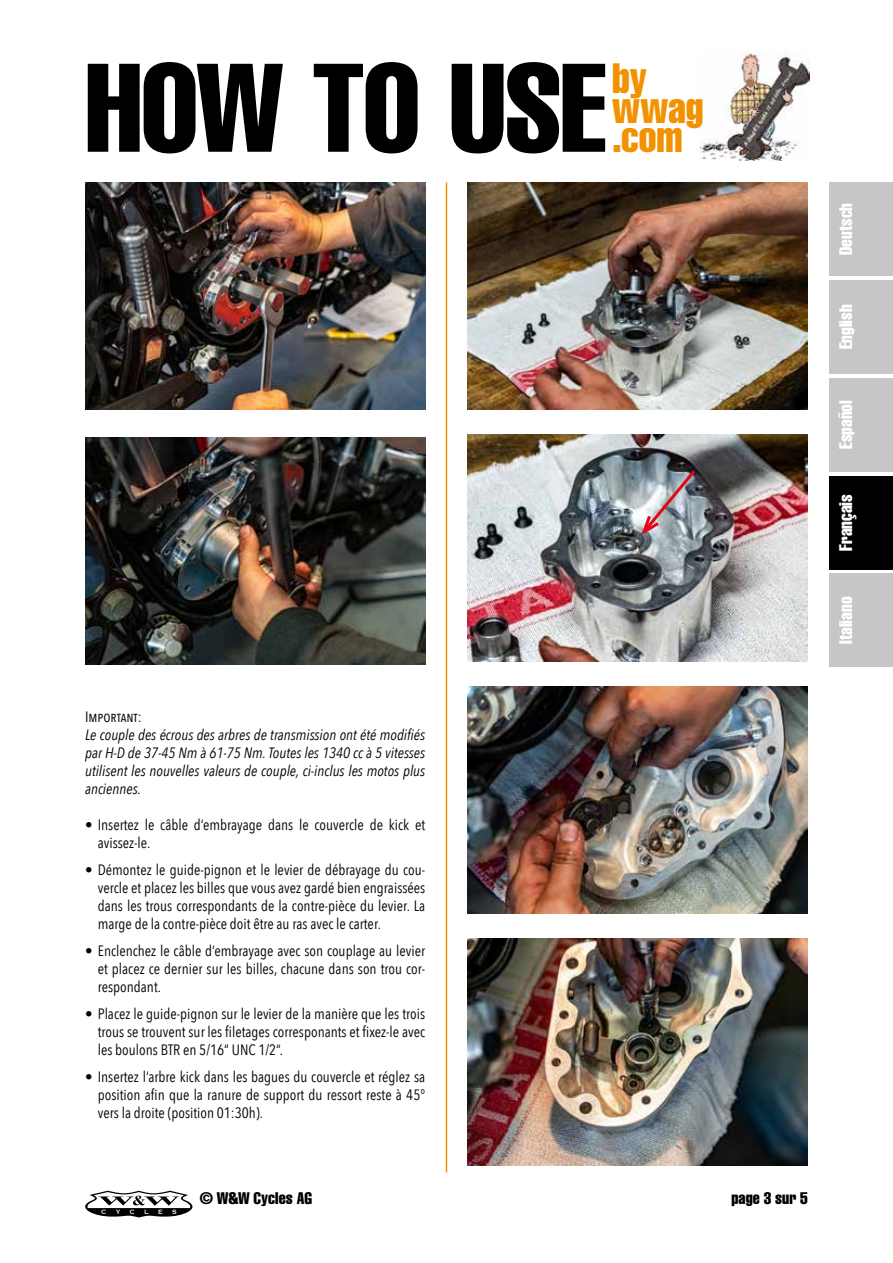
<style>
.page{position:relative;width:893px;height:1263px;background:#fff}
.page>*{position:absolute;margin:0;border:0;box-sizing:border-box;transform-origin:0 0}
.t1{font:extra-condensed 123.6px "Helvetica LTCE";letter-spacing:-.015em;color:#000}
.t2{font:extra-condensed 41.7px "Helvetica LTCE";letter-spacing:-.005em;color:#f39200}
.t3{font:extra-condensed 18px "Helvetica LTCE";color:#fff}
.t4{font:extra-condensed 16.5px "Helvetica LTCE";letter-spacing:.005em;color:#000}
.t5{font:15px/18px "Avenir Next Condensed";color:#000;text-align:justify}
.t6{font:italic 15px/18px "Avenir Next Condensed";color:#000;text-align:justify}
</style>
<div class="page">
<img style="left:699px;top:52px;width:110px;height:108px">
<svg style="left:85px;top:1191px;width:108px;height:26px"></svg>
<hr style="left:446px;top:182px;width:1px;height:990px;background:#f39200">
<img style="left:85px;top:182px;width:340px;height:227px">
<img style="left:85px;top:438px;width:340px;height:227px">
<img style="left:468px;top:686px;width:340px;height:227px">
<img style="left:468px;top:434px;width:340px;height:227px">
<img style="left:468px;top:182px;width:340px;height:227px">
<svg style="left:638px;top:467px;width:60px;height:71px;background:#a39ea5"></svg>
<img style="left:468px;top:938px;width:340px;height:227px">
<div style="left:829px;top:182px;width:64px;height:94px;background:#c6c6c6"></div>
<div style="left:829px;top:280px;width:64px;height:94px;background:#c6c6c6"></div>
<div style="left:829px;top:378px;width:64px;height:93px;background:#c6c6c6"></div>
<div style="left:829px;top:476px;width:64px;height:93px;background:#000"></div>
<div style="left:829px;top:573px;width:64px;height:94px;background:#c6c6c6"></div>
<h1 class="t1" style="left:85px;top:29px;width:522px">HOW TO USE</h1>
<h2 class="t2" style="left:612px;top:52px;width:37px">by</h2>
<h2 class="t2" style="left:612px;top:81px;width:93px">wwag</h2>
<h2 class="t2" style="left:612px;top:110px;width:72px">.com</h2>
<p class="t5" style="left:85px;top:707px;width:58px">Important:</p>
<p class="t6" style="left:85px;top:726px;width:342px">Le couple des écrous des arbres de transmission ont été modifiés par H-D de 37-45 Nm à 61-75 Nm. Toutes les 1340 cc à 5 vitesses utilisent les nouvelles valeurs de couple, ci-inclus les motos plus anciennes.</p>
<p class="t5" style="left:98px;top:815px;width:329px;text-indent:-13px">• Insertez le câble d‘embrayage dans le couvercle de kick et avissez-le.</p>
<p class="t5" style="left:98px;top:860px;width:329px;text-indent:-13px">• Démontez le guide-pignon et le levier de débrayage du cou&shy;vercle et placez les billes que vous avez gardé bien engraissées dans les trous correspondants de la contre-pièce du levier. La marge de la contre-pièce doit être au ras avec le carter.</p>
<p class="t5" style="left:98px;top:941px;width:329px;text-indent:-13px">• Enclenchez le câble d‘embrayage avec son couplage au levier et placez ce dernier sur les billes, chacune dans son trou cor&shy;respondant.</p>
<p class="t5" style="left:98px;top:1004px;width:329px;text-indent:-13px">• Placez le guide-pignon sur le levier de la manière que les trois trous se trouvent sur les filetages corresponants et fixez-le avec les boulons BTR en 5/16“ UNC 1/2“.</p>
<p class="t5" style="left:98px;top:1067px;width:329px;text-indent:-13px">• Insertez l‘arbre kick dans les bagues du couvercle et réglez sa position afin que la ranure de support du ressort reste à 45° vers la droite (position 01:30h).</p>
<p class="t4" style="left:200px;top:1187px;width:114px">© W&amp;W Cycles AG</p>
<p class="t4" style="left:731px;top:1188px;width:78px">page 3 sur 5</p>
<p class="t3" style="left:834px;top:255px;width:54px;rotate:-90deg">Deutsch</p>
<p class="t3" style="left:834px;top:349px;width:46px;rotate:-90deg">English</p>
<p class="t3" style="left:834px;top:449px;width:50px;rotate:-90deg">Español</p>
<p class="t3" style="left:834px;top:551px;width:58px;rotate:-90deg">Français</p>
<p class="t3" style="left:834px;top:644px;width:49px;rotate:-90deg">Italiano</p>
</div>
